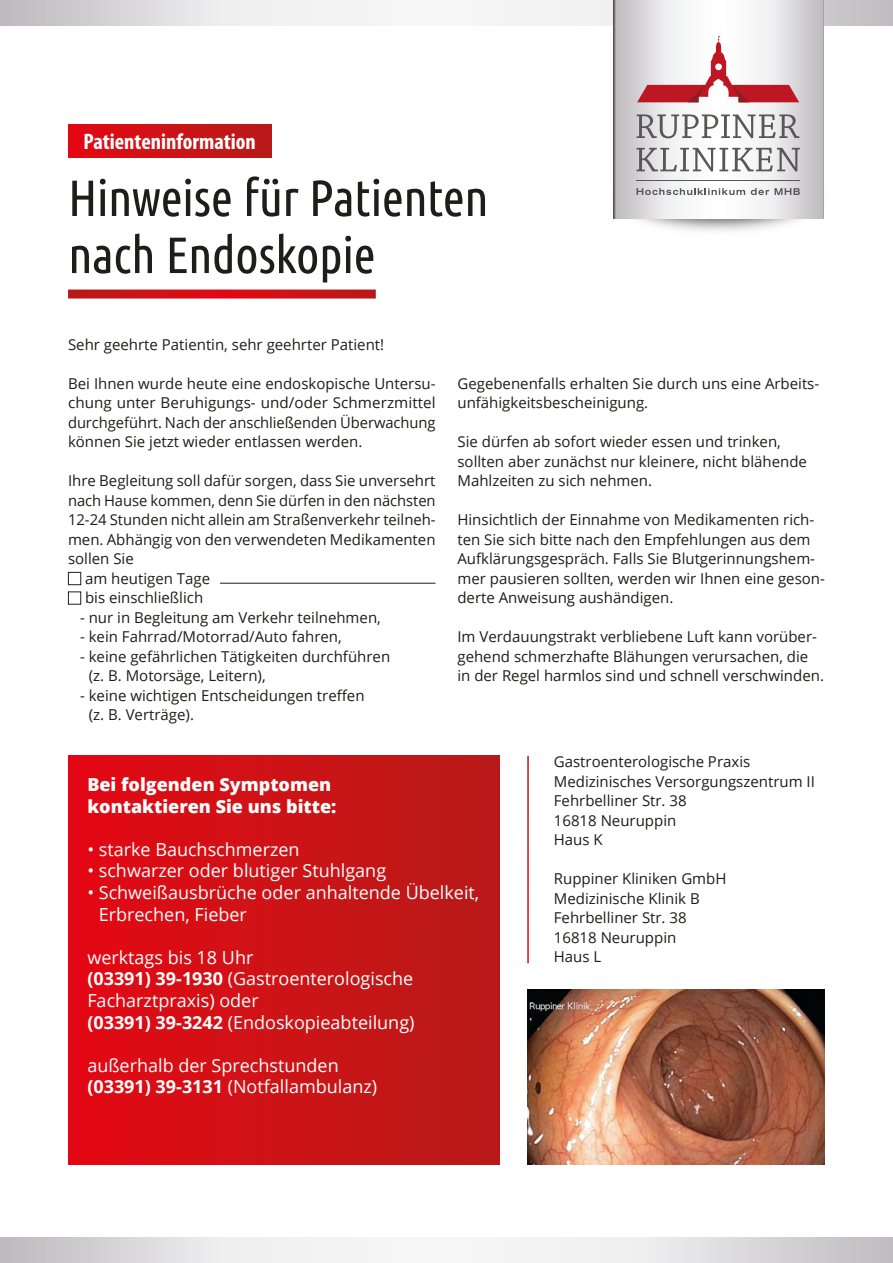
<style>
.page{position:relative;width:893px;height:1263px;background:#fff}
.page>*{position:absolute;margin:0;border:0;box-sizing:border-box;transform-origin:0 0}
.t1{font:51px/57px "Ubuntu Condensed";letter-spacing:-.015em;color:#1d1d1b}
.t2{font:700 condensed 22.5px "Myriad Pro";color:#fff}
.t3{font:18px/21.6px "Open Sans";color:#fff}
.t4{font:800 18px/21.6px "Open Sans";color:#fff}
.t5{font:15px/19.5px "Open Sans";color:#1d1d1b}
.s1{font-weight:700}
</style>
<div class="page">
<svg style="left:0;top:0;width:893px;height:26px"></svg>
<svg style="left:0;top:1237px;width:893px;height:26px"></svg>
<div style="left:68px;top:572px;width:13px;height:13px;border:1px solid #1d1d1b"></div>
<div style="left:68px;top:591px;width:13px;height:14px;border:1px solid #1d1d1b"></div>
<div style="left:68px;top:125px;width:203px;height:32px;background:linear-gradient(to right,#e40914,#b71b19)"></div>
<svg style="left:68px;top:289px;width:308px;height:9px;background:#d02024"></svg>
<img style="left:613px;top:140px;width:211px;height:91px">
<svg style="left:613px;top:0;width:210px;height:218px"></svg>
<hr style="left:637px;top:180px;width:163px;height:1px;background:#575756">
<svg style="left:637px;top:36px;width:162px;height:66px"></svg>
<svg style="left:637px;top:114px;width:162px;height:24px"></svg>
<svg style="left:636px;top:148px;width:164px;height:24px"></svg>
<svg style="left:636px;top:188px;width:109px;height:7px"></svg>
<svg style="left:751px;top:188px;width:49px;height:7px"></svg>
<div style="left:68px;top:756px;width:432px;height:409px;background:linear-gradient(to right,#e40914,#b71b19)"></div>
<img style="left:527px;top:989px;width:297px;height:176px">
<hr style="left:220px;top:583px;width:216px;height:1px;background:#1d1d1b">
<h2 class="t2" style="left:84px;top:127px;width:174px">Patienteninformation</h2>
<h1 class="t1" style="left:68px;top:168px;width:422px">Hinweise für Patienten nach Endoskopie</h1>
<p class="t5" style="left:68px;top:334px;width:318px">Sehr geehrte Patientin, sehr geehrter Patient!</p>
<p class="t5" style="left:68px;top:373px;width:369px;text-align:justify">Bei Ihnen wurde heute eine endoskopische Untersu&shy;chung unter Beruhigungs- und/oder Schmerzmittel durchgeführt. Nach der anschließenden Überwachung können Sie jetzt wieder entlassen werden.</p>
<p class="t5" style="left:68px;top:470px;width:369px">Ihre Begleitung soll dafür sorgen, dass Sie unversehrt</p>
<p class="t5" style="left:68px;top:490px;width:369px">nach Hause kommen, denn Sie dürfen in den nächsten</p>
<p class="t5" style="left:68px;top:509px;width:369px">12-24 Stunden nicht allein am Straßenverkehr teilneh-</p>
<p class="t5" style="left:68px;top:529px;width:369px">men. Abhängig von den verwendeten Medikamenten</p>
<p class="t5" style="left:68px;top:548px;width:67px">sollen Sie</p>
<p class="t5" style="left:85px;top:568px;width:127px">am heutigen Tage</p>
<p class="t5" style="left:85px;top:587px;width:120px">bis einschließlich</p>
<p class="t5" style="left:80px;top:607px;width:302px">- nur in Begleitung am Verkehr teilnehmen,</p>
<p class="t5" style="left:80px;top:626px;width:263px">- kein Fahrrad/Motorrad/Auto fahren,</p>
<p class="t5" style="left:89px;top:646px;width:303px;text-indent:-9px">- keine gefährlichen Tätigkeiten durchführen (z. B. Motorsäge, Leitern),</p>
<p class="t5" style="left:89px;top:685px;width:277px;text-indent:-9px">- keine wichtigen Entscheidungen treffen (z. B. Verträge).</p>
<p class="t5" style="left:457px;top:373px;width:363px">Gegebenenfalls erhalten Sie durch uns eine Arbeits&shy;unfähigkeitsbescheinigung.</p>
<p class="t5" style="left:457px;top:431px;width:351px">Sie dürfen ab sofort wieder essen und trinken, sollten aber zunächst nur kleinere, nicht blähende<br>Mahlzeiten zu sich nehmen.</p>
<p class="t5" style="left:457px;top:509px;width:369px">Hinsichtlich der Einnahme von Medikamenten rich&shy;ten Sie sich bitte nach den Empfehlungen aus dem Aufklärungsgespräch. Falls Sie Blutgerinnungshem&shy;mer pausieren sollten, werden wir Ihnen eine geson&shy;derte Anweisung aushändigen.</p>
<p class="t5" style="left:457px;top:626px;width:368px">Im Verdauungstrakt verbliebene Luft kann vorüber&shy;gehend schmerzhafte Blähungen verursachen, die in der Regel harmlos sind und schnell verschwinden.</p>
<p class="t4" style="left:87px;top:773px;width:251px">Bei folgenden Symptomen kontaktieren Sie uns bitte:</p>
<p class="t3" style="left:87px;top:838px;width:214px">• starke Bauchschmerzen</p>
<p class="t3" style="left:87px;top:859px;width:300px">• schwarzer oder blutiger Stuhlgang</p>
<p class="t3" style="left:99px;top:881px;width:382px;text-indent:-11px">• Schweißausbrüche oder anhaltende Übelkeit,<br>Erbrechen, Fieber</p>
<p class="t3" style="left:87px;top:946px;width:329px">werktags bis 18 Uhr<br><span class="s1">(03391) 39-1930</span> (Gastroenterologische<br>Facharztpraxis) oder<br><span class="s1">(03391) 39-3242</span> (Endoskopieabteilung)</p>
<p class="t3" style="left:87px;top:1054px;width:291px">außerhalb der Sprechstunden <span class="s1">(03391) 39-3131</span> (Notfallambulanz)</p>
<p class="t5" style="left:554px;top:752px;width:263px">Gastroenterologische Praxis<br>Medizinisches Versorgungszentrum II<br>Fehrbelliner Str. 38<br>16818 Neuruppin<br>Haus K</p>
<p class="t5" style="left:554px;top:869px;width:174px">Ruppiner Kliniken GmbH<br>Medizinische Klinik B<br>Fehrbelliner Str. 38<br>16818 Neuruppin<br>Haus L</p>
</div>
